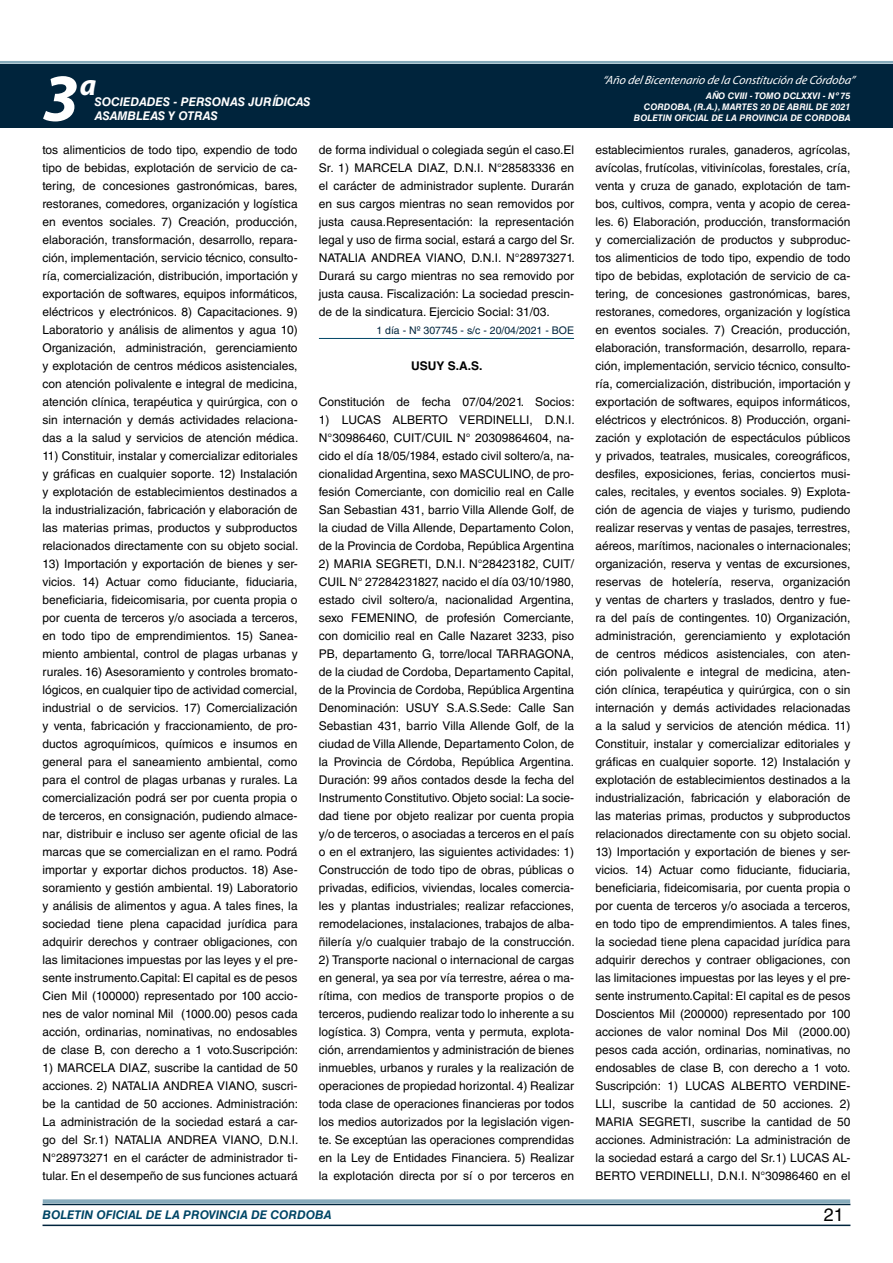
<style>
.page{position:relative;width:893px;height:1263px;background:#fff}
.page>*{position:absolute;margin:0;border:0;box-sizing:border-box;transform-origin:0 0}
.t1{font:italic 700 67.5px "Myriad Pro";color:#fff}
.t2{font:italic 700 30px "Myriad Pro";color:#fff}
.t3{font:18px "Helvetica LT Std";color:#000}
.t4{font:12px/18px "Helvetica LT Std";color:#000;text-align:justify}
.t5{font:italic 12px "Myriad Pro";color:#fff}
.t6{font:italic 700 12px "Helvetica LT Std";color:#fff}
.t7{font:italic 700 12px "Helvetica LT Std";color:#004666}
.t8{font:700 12px "Helvetica LT Std";color:#000}
.t9{font:10.5px "Helvetica LT Std";color:#00243c}
.t10{font:italic 700 9px/10.8px "Helvetica LT Std";color:#fff;text-align:right}
</style>
<div class="page">
<div style="left:0;top:61px;width:893px;height:6px;background:#fff;opacity:.75"></div>
<div style="left:0;top:64px;width:893px;height:64px;background:#00243c"></div>
<hr style="left:43px;top:1224px;width:807px;height:2px;background:#00243c">
<div style="left:42px;top:1198px;width:809px;height:8px;background:#fff;opacity:.75"></div>
<hr style="left:319px;top:338px;width:255px;height:1px;background:#004666">
<h1 class="t1" style="left:43px;top:54px;width:38px">3</h1>
<h2 class="t2" style="left:80px;top:66px;width:18px">a</h2>
<p class="t6" style="left:95px;top:94px;width:217px">SOCIEDADES - PERSONAS JURÍDICAS</p>
<p class="t6" style="left:95px;top:109px;width:125px">ASAMBLEAS Y OTRAS</p>
<p class="t5" style="left:603px;top:72px;width:254px">“Año delBicentenario de la Constitución de Córdoba”</p>
<p class="t10" style="left:634px;top:91px;width:218px">AÑO CVIII - TOMO DCLXXVI - Nº 75<br>CORDOBA, (R.A.), MARTES 20 DE ABRIL DE 2021<br>BOLETIN OFICIAL DE LA PROVINCIA DE CORDOBA</p>
<p class="t4" style="left:43px;top:141px;width:257px">tos alimenticios de todo tipo, expendio de todo tipo de bebidas, explotación de servicio de ca&shy;tering, de concesiones gastronómicas, bares, restoranes, comedores, organización y logística en eventos sociales. 7) Creación, producción, elaboración, transformación, desarrollo, repara&shy;ción, implementación, servicio técnico, consulto&shy;ría, comercialización, distribución, importación y exportación de softwares, equipos informáticos, eléctricos y electrónicos. 8) Capacitaciones. 9)<br>Laboratorio y análisis de alimentos y agua 10)<br>Organización, administración, gerenciamiento y explotación de centros médicos asistenciales, con atención polivalente e integral de medicina, atención clínica, terapéutica y quirúrgica, con o sin internación y demás actividades relaciona&shy;das a la salud y servicios de atención médica.</p>
<p class="t4" style="left:43px;top:447px;width:257px">11) Constituir, instalar y comercializar editoriales y gráficas en cualquier soporte. 12) Instalación y explotación de establecimientos destinados a la industrialización, fabricación y elaboración de las materias primas, productos y subproductos relacionados directamente con su objeto social.</p>
<p class="t4" style="left:43px;top:555px;width:257px">13) Importación y exportación de bienes y ser&shy;vicios. 14) Actuar como fiduciante, fiduciaria, beneficiaria, fideicomisaria, por cuenta propia o por cuenta de terceros y/o asociada a terceros, en todo tipo de emprendimientos. 15) Sanea&shy;miento ambiental, control de plagas urbanas y rurales. 16) Asesoramiento y controles bromato&shy;lógicos, en cualquier tipo de actividad comercial, industrial o de servicios. 17) Comercialización y venta, fabricación y fraccionamiento, de pro&shy;ductos agroquímicos, químicos e insumos en general para el saneamiento ambiental, como para el control de plagas urbanas y rurales. La comercialización podrá ser por cuenta propia o de terceros, en consignación, pudiendo almace&shy;nar, distribuir e incluso ser agente oficial de las marcas que se comercializan en el ramo. Podrá importar y exportar dichos productos. 18) Ase&shy;soramiento y gestión ambiental. 19) Laboratorio y análisis de alimentos y agua. A tales fines, la sociedad tiene plena capacidad jurídica para adquirir derechos y contraer obligaciones, con las limitaciones impuestas por las leyes y el pre&shy;sente instrumento.Capital: El capital es de pesos Cien Mil (100000) representado por 100 accio&shy;nes de valor nominal Mil (1000.00) pesos cada acción, ordinarias, nominativas, no endosables de clase B, con derecho a 1 voto.Suscripción:</p>
<p class="t4" style="left:43px;top:1059px;width:257px">1) MARCELA DIAZ, suscribe la cantidad de 50 acciones. 2) NATALIA ANDREA VIANO, suscri&shy;be la cantidad de 50 acciones. Administración:<br>La administración de la sociedad estará a car&shy;go del Sr.1) NATALIA ANDREA VIANO, D.N.I.<br>N°28973271 en el carácter de administrador ti&shy;tular. En el desempeño de sus funciones actuará</p>
<p class="t4" style="left:319px;top:141px;width:257px">de forma individual o colegiada según el caso.El Sr. 1) MARCELA DIAZ, D.N.I. N°28583336 en el carácter de administrador suplente. Durarán en sus cargos mientras no sean removidos por justa causa.Representación: la representación legal y uso de firma social, estará a cargo del Sr.<br>NATALIA ANDREA VIANO, D.N.I. N°28973271.<br>Durará su cargo mientras no sea removido por justa causa. Fiscalización: La sociedad prescin&shy;de de la sindicatura. Ejercicio Social: 31/03.</p>
<p class="t9" style="left:376px;top:324px;width:199px">1 día - Nº 307745 - s/c - 20/04/2021 - BOE</p>
<p class="t8" style="left:411px;top:358px;width:73px">USUY S.A.S.</p>
<p class="t4" style="left:319px;top:393px;width:257px">Constitución de fecha 07/04/2021. Socios:</p>
<p class="t4" style="left:319px;top:411px;width:257px">1) LUCAS ALBERTO VERDINELLI, D.N.I.<br>N°30986460, CUIT/CUIL N° 20309864604, na&shy;cido el día 18/05/1984, estado civil soltero/a, na&shy;cionalidad Argentina, sexo MASCULINO, de pro&shy;fesión Comerciante, con domicilio real en Calle San Sebastian 431, barrio Villa Allende Golf, de la ciudad de Villa Allende, Departamento Colon, de la Provincia de Cordoba, República Argentina</p>
<p class="t4" style="left:319px;top:555px;width:257px">2) MARIA SEGRETI, D.N.I. N°28423182, CUIT/ CUIL N° 27284231827, nacido el día 03/10/1980, estado civil soltero/a, nacionalidad Argentina, sexo FEMENINO, de profesión Comerciante, con domicilio real en Calle Nazaret 3233, piso PB, departamento G, torre/local TARRAGONA, de la ciudad de Cordoba, Departamento Capital, de la Provincia de Cordoba, República Argentina Denominación: USUY S.A.S.Sede: Calle San Sebastian 431, barrio Villa Allende Golf, de la ciudad de Villa Allende, Departamento Colon, de la Provincia de Córdoba, República Argentina.<br>Duración: 99 años contados desde la fecha del Instrumento Constitutivo. Objeto social: La socie&shy;dad tiene por objeto realizar por cuenta propia y/o de terceros, o asociadas a terceros en el país o en el extranjero, las siguientes actividades: 1)<br>Construcción de todo tipo de obras, públicas o privadas, edificios, viviendas, locales comercia&shy;les y plantas industriales; realizar refacciones, remodelaciones, instalaciones, trabajos de alba&shy;ñilería y/o cualquier trabajo de la construcción.</p>
<p class="t4" style="left:319px;top:951px;width:257px">2) Transporte nacional o internacional de cargas en general, ya sea por vía terrestre, aérea o ma&shy;rítima, con medios de transporte propios o de terceros, pudiendo realizar todo lo inherente a su logística. 3) Compra, venta y permuta, explota&shy;ción, arrendamientos y administración de bienes inmuebles, urbanos y rurales y la realización de operaciones de propiedad horizontal. 4) Realizar toda clase de operaciones financieras por todos los medios autorizados por la legislación vigen&shy;te. Se exceptúan las operaciones comprendidas en la Ley de Entidades Financiera. 5) Realizar la explotación directa por sí o por terceros en</p>
<p class="t4" style="left:595px;top:141px;width:257px">establecimientos rurales, ganaderos, agrícolas, avícolas, frutícolas, vitivinícolas, forestales, cría, venta y cruza de ganado, explotación de tam&shy;bos, cultivos, compra, venta y acopio de cerea&shy;les. 6) Elaboración, producción, transformación y comercialización de productos y subproduc&shy;tos alimenticios de todo tipo, expendio de todo tipo de bebidas, explotación de servicio de ca&shy;tering, de concesiones gastronómicas, bares, restoranes, comedores, organización y logística en eventos sociales. 7) Creación, producción, elaboración, transformación, desarrollo, repara&shy;ción, implementación, servicio técnico, consulto&shy;ría, comercialización, distribución, importación y exportación de softwares, equipos informáticos, eléctricos y electrónicos. 8) Producción, organi&shy;zación y explotación de espectáculos públicos y privados, teatrales, musicales, coreográficos, desfiles, exposiciones, ferias, conciertos musi&shy;cales, recitales, y eventos sociales. 9) Explota&shy;ción de agencia de viajes y turismo, pudiendo realizar reservas y ventas de pasajes, terrestres, aéreos, marítimos, nacionales o internacionales; organización, reserva y ventas de excursiones, reservas de hotelería, reserva, organización y ventas de charters y traslados, dentro y fue&shy;ra del país de contingentes. 10) Organización, administración, gerenciamiento y explotación de centros médicos asistenciales, con aten&shy;ción polivalente e integral de medicina, aten&shy;ción clínica, terapéutica y quirúrgica, con o sin internación y demás actividades relacionadas a la salud y servicios de atención médica. 11)<br>Constituir, instalar y comercializar editoriales y gráficas en cualquier soporte. 12) Instalación y explotación de establecimientos destinados a la industrialización, fabricación y elaboración de las materias primas, productos y subproductos relacionados directamente con su objeto social.</p>
<p class="t4" style="left:595px;top:843px;width:257px">13) Importación y exportación de bienes y ser&shy;vicios. 14) Actuar como fiduciante, fiduciaria, beneficiaria, fideicomisaria, por cuenta propia o por cuenta de terceros y/o asociada a terceros, en todo tipo de emprendimientos. A tales fines, la sociedad tiene plena capacidad jurídica para adquirir derechos y contraer obligaciones, con las limitaciones impuestas por las leyes y el pre&shy;sente instrumento.Capital: El capital es de pesos Doscientos Mil (200000) representado por 100 acciones de valor nominal Dos Mil (2000.00) pesos cada acción, ordinarias, nominativas, no endosables de clase B, con derecho a 1 voto.<br>Suscripción: 1) LUCAS ALBERTO VERDINE-LLI, suscribe la cantidad de 50 acciones. 2)<br>MARIA SEGRETI, suscribe la cantidad de 50 acciones. Administración: La administración de la sociedad estará a cargo del Sr.1) LUCAS AL-BERTO VERDINELLI, D.N.I. N°30986460 en el</p>
<p class="t7" style="left:43px;top:1208px;width:290px">BOLETIN OFICIAL DE LA PROVINCIA DE CORDOBA</p>
<h3 class="t3" style="left:824px;top:1204px;width:22px">21</h3>
</div>
